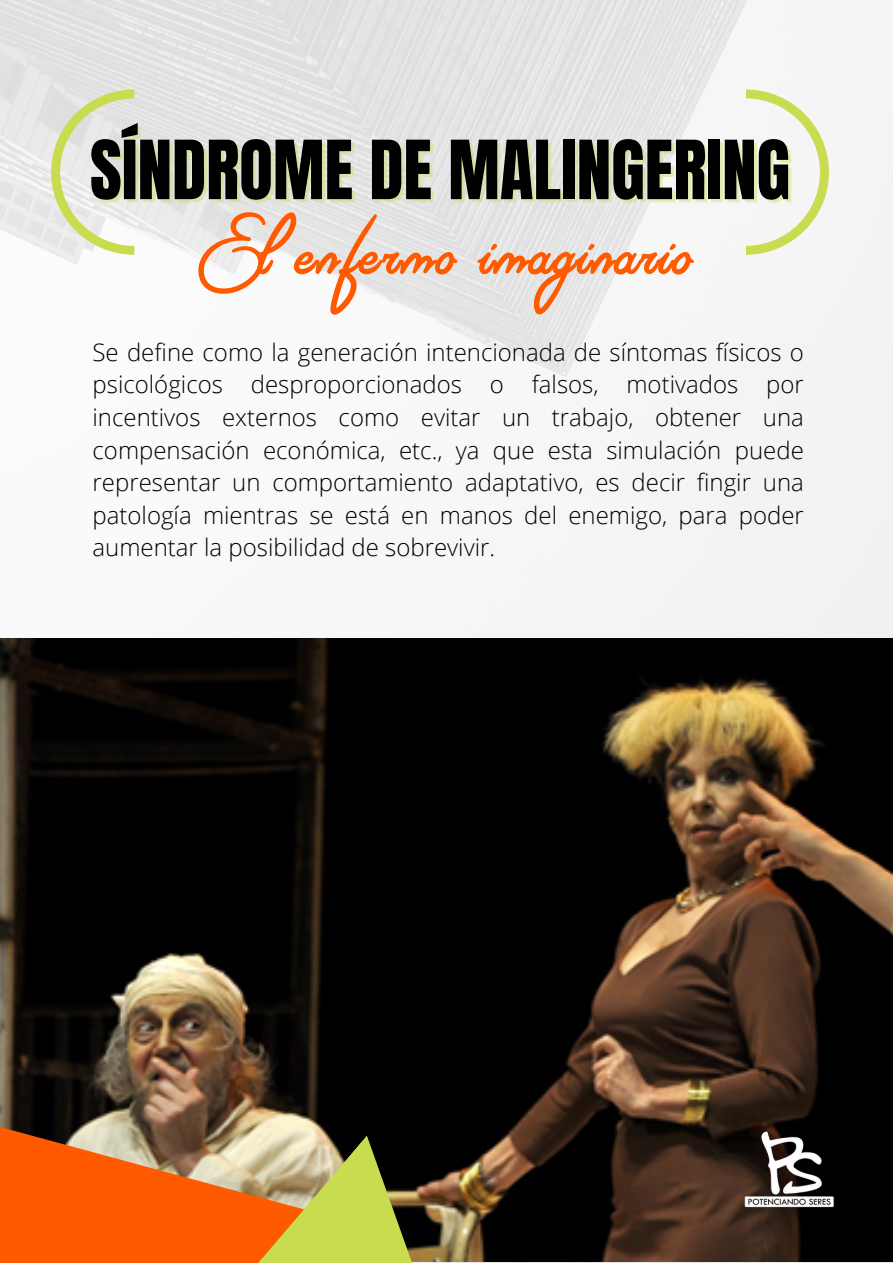
<style>
.page{position:relative;width:893px;height:1264px;background:#fff}
.page>*{position:absolute;margin:0;border:0;box-sizing:border-box;transform-origin:0 0}
.t1{font:81.3px "Riviera Signature Font";letter-spacing:.03em;color:#ff5a00}
.t2{font:69.15px "Anton";color:#000}
.t3{font:300 24px/32.5px "Open Sans";color:#000;text-align:justify}
</style>
<div class="page">
<img style="left:0;top:0;width:892px;height:1262px">
<img style="left:0;top:638px;width:892px;height:623px">
<svg style="left:51px;top:89px;width:83px;height:166px;background:#e3e6cf"></svg>
<svg style="left:746px;top:89px;width:82px;height:166px"></svg>
<svg style="left:0;top:1108px;width:336px;height:154px;background:#cf6323"></svg>
<img style="left:161px;top:1135px;width:312px;height:127px">
<img style="left:728px;top:1113px;width:117px;height:94px">
<p class="t2" style="left:90px;top:120px;width:701px">SÍNDROME DE MALINGERING</p>
<p class="t1" style="left:206px;top:199px;width:486px">El enfermo imaginario</p>
<p class="t3" style="left:92px;top:335px;width:712px">Se define como la generación intencionada de síntomas físicos o psicológicos desproporcionados o falsos, motivados por incentivos externos como evitar un trabajo, obtener una compensación económica, etc., ya que esta simulación puede representar un comportamiento adaptativo, es decir fingir una patología mientras se está en manos del enemigo, para poder aumentar la posibilidad de sobrevivir.</p>
</div>
